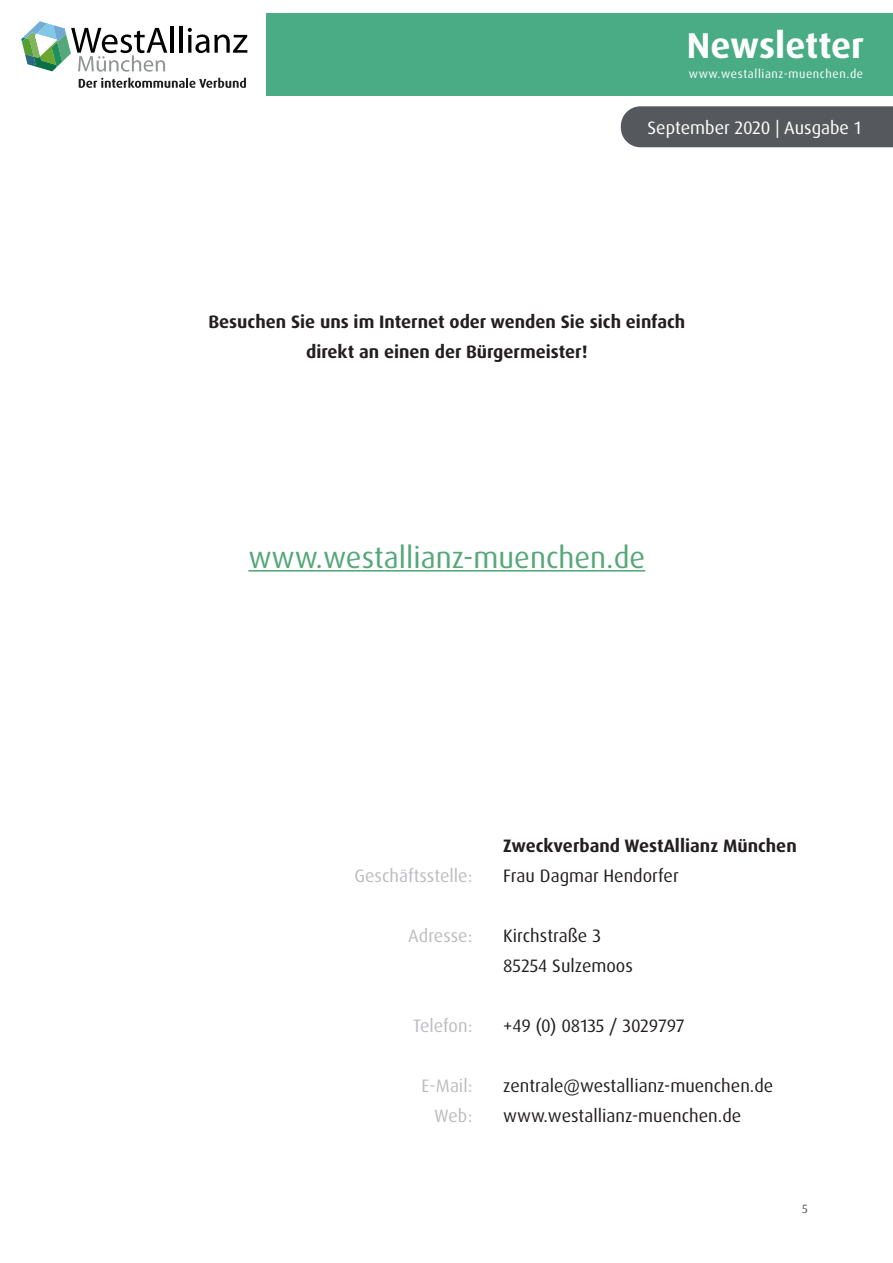
<style>
.page{position:relative;width:893px;height:1263px;background:#fff}
.page>*{position:absolute;margin:0;border:0;box-sizing:border-box;transform-origin:0 0}
.t1{font:700 36px "Dax Pro";color:#fff}
.t2{font:30px "Dax Pro";color:#56a77a}
.t3{font:18px "Dax Pro";color:#231f20}
.t4{font:700 18px "Dax Pro";color:#231f20}
.t5{font:18px "Dax Pro";color:#bcbdc0}
.t6{font:18px "Dax Pro";color:#fff}
.t7{font:12px "Dax Pro";letter-spacing:.05em;color:#fff}
.t8{font:12px "Dax Pro";color:#585859}
</style>
<div class="page">
<hr style="left:248px;top:570px;width:397px;height:2px;background:#56a77a">
<div style="left:266px;top:13px;width:627px;height:83px;background:#49ac85"></div>
<div style="left:621px;top:106px;width:272px;height:41px;background:#55585c"></div>
<hr style="left:171px;top:27px;width:3px;height:26px;background:#000">
<hr style="left:180px;top:27px;width:3px;height:26px;background:#000">
<svg style="left:188px;top:28px;width:59px;height:25px"></svg>
<svg style="left:21px;top:21px;width:146px;height:51px"></svg>
<svg style="left:79px;top:78px;width:167px;height:10px"></svg>
<h1 class="t1" style="left:687px;top:22px;width:179px">Newsletter</h1>
<p class="t7" style="left:689px;top:66px;width:176px">www.westallianz-muenchen.de</p>
<p class="t6" style="left:648px;top:116px;width:215px">September 2020 | Ausgabe 1</p>
<p class="t4" style="left:208px;top:310px;width:478px">Besuchen Sie uns im Internet oder wenden Sie sich einfach</p>
<p class="t4" style="left:306px;top:340px;width:283px">direkt an einen der Bürgermeister!</p>
<p class="t2" style="left:248px;top:538px;width:398px">www.westallianz-muenchen.de</p>
<p class="t5" style="left:354px;top:864px;width:119px">Geschäftsstelle:</p>
<p class="t4" style="left:503px;top:834px;width:295px">Zweckverband WestAllianz München</p>
<p class="t3" style="left:503px;top:864px;width:177px">Frau Dagmar Hendorfer</p>
<p class="t5" style="left:408px;top:924px;width:66px">Adresse:</p>
<p class="t3" style="left:503px;top:924px;width:99px">Kirchstraße 3</p>
<p class="t3" style="left:503px;top:954px;width:131px">85254 Sulzemoos</p>
<p class="t5" style="left:413px;top:1014px;width:61px">Telefon:</p>
<p class="t3" style="left:503px;top:1014px;width:183px">+49 (0) 08135 / 3029797</p>
<p class="t5" style="left:422px;top:1074px;width:52px">E-Mail:</p>
<p class="t5" style="left:434px;top:1104px;width:40px">Web:</p>
<p class="t3" style="left:503px;top:1074px;width:272px">zentrale@westallianz-muenchen.de</p>
<p class="t3" style="left:503px;top:1104px;width:240px">www.westallianz-muenchen.de</p>
<p class="t8" style="left:802px;top:1201px;width:7px">5</p>
</div>
